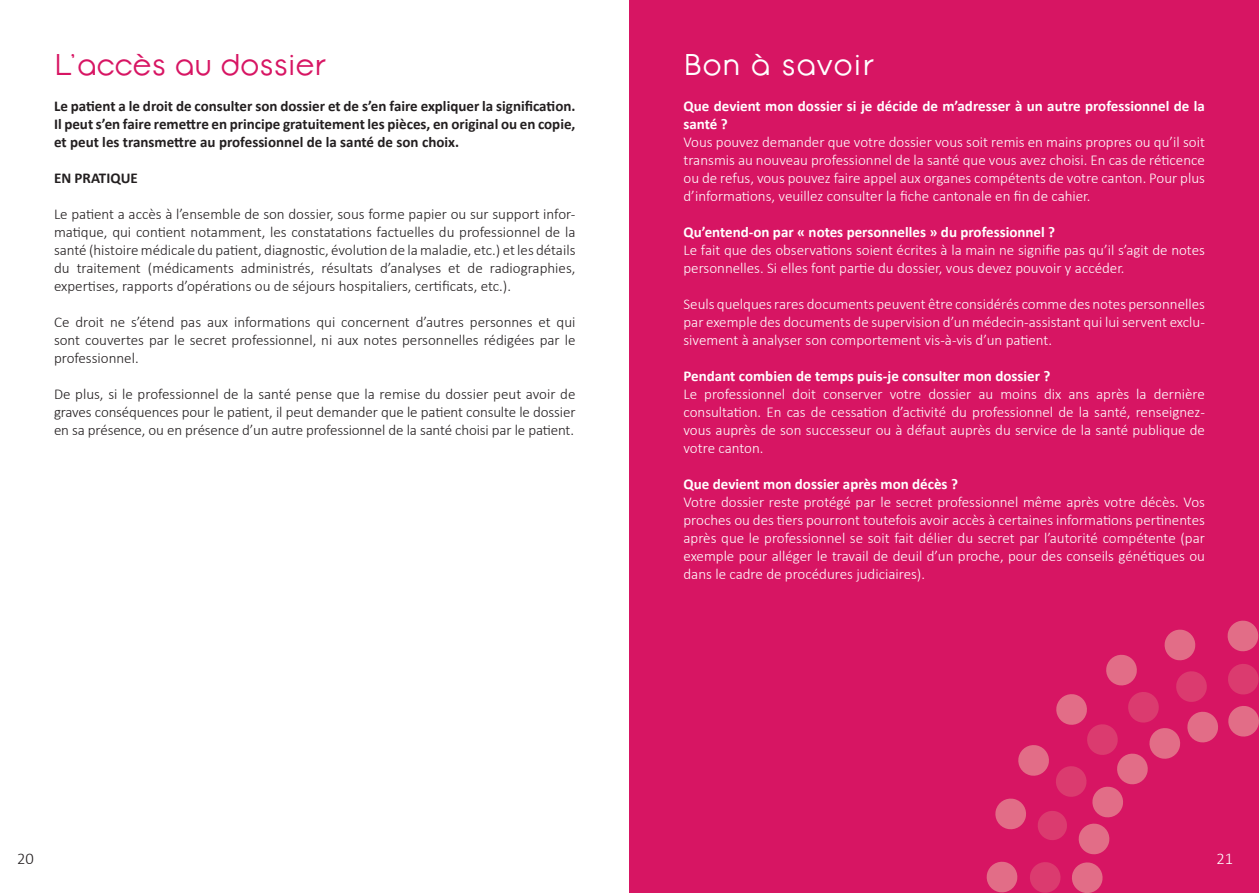
<style>
.page{position:relative;width:1259px;height:893px;background:#fff}
.page>*{position:absolute;margin:0;border:0;box-sizing:border-box;transform-origin:0 0}
.t1{font:30px "Opificio";letter-spacing:-.03em;color:#d71563}
.t2{font:30px "Opificio";color:#fff}
.t3{font:300 16.5px "Calibri";color:#231f20}
.t4{font:300 16.5px "Calibri";color:#fff}
.t5{font:300 15px/18px "Calibri";color:#fff;text-align:justify}
.t6{font:300 15px/18px "Calibri";color:#231f20;text-align:justify}
.t7{font:700 15px/18px "Calibri";color:#231f20;text-align:justify}
.t8{font:700 15px/18px "Calibri";color:#fff}
</style>
<div class="page">
<div style="left:629px;top:0;width:630px;height:893px;background:#d71563"></div>
<svg style="left:1227px;top:621px;width:32px;height:31px"></svg>
<svg style="left:1228px;top:664px;width:31px;height:31px"></svg>
<svg style="left:1228px;top:706px;width:31px;height:31px"></svg>
<svg style="left:986px;top:629px;width:232px;height:264px"></svg>
<p class="t1" style="left:54px;top:46px;width:273px">L’accès au dossier</p>
<p class="t7" style="left:54px;top:97px;width:523px">Le patient a le droit de consulter son dossier et de s’en faire expliquer la signification.<br>Il peut s’en faire remettre en principe gratuitement les pièces, en original ou en copie, et peut les transmettre au professionnel de la santé de son choix.</p>
<p class="t7" style="left:54px;top:169px;width:85px">EN PRATIQUE</p>
<p class="t6" style="left:54px;top:205px;width:523px">Le patient a accès à l’ensemble de son dossier, sous forme papier ou sur support infor&shy;matique, qui contient notamment, les constatations factuelles du professionnel de la santé (histoire médicale du patient, diagnostic, évolution de la maladie, etc.) et les détails du traitement (médicaments administrés, résultats d’analyses et de radiographies, expertises, rapports d’opérations ou de séjours hospitaliers, certificats, etc.).</p>
<p class="t6" style="left:54px;top:313px;width:523px">Ce droit ne s’étend pas aux informations qui concernent d’autres personnes et qui sont couvertes par le secret professionnel, ni aux notes personnelles rédigées par le professionnel.</p>
<p class="t6" style="left:54px;top:385px;width:523px">De plus, si le professionnel de la santé pense que la remise du dossier peut avoir de graves conséquences pour le patient, il peut demander que le patient consulte le dossier en sa présence, ou en présence d’un autre professionnel de la santé choisi par le patient.</p>
<p class="t2" style="left:683px;top:46px;width:192px">Bon à savoir</p>
<p class="t8" style="left:683px;top:97px;width:523px">Que devient mon dossier si je décide de m’adresser à un autre professionnel de la santé ?</p>
<p class="t5" style="left:683px;top:133px;width:523px">Vous pouvez demander que votre dossier vous soit remis en mains propres ou qu’il soit transmis au nouveau professionnel de la santé que vous avez choisi. En cas de réticence ou de refus, vous pouvez faire appel aux organes compétents de votre canton. Pour plus d’informations, veuillez consulter la fiche cantonale en fin de cahier.</p>
<p class="t8" style="left:683px;top:223px;width:373px">Qu’entend-on par « notes personnelles » du professionnel ?</p>
<p class="t5" style="left:683px;top:241px;width:523px">Le fait que des observations soient écrites à la main ne signifie pas qu’il s’agit de notes personnelles. Si elles font partie du dossier, vous devez pouvoir y accéder.</p>
<p class="t5" style="left:683px;top:295px;width:523px">Seuls quelques rares documents peuvent être considérés comme des notes personnelles par exemple des documents de supervision d’un médecin-assistant qui lui servent exclu&shy;sivement à analyser son comportement vis-à-vis d’un patient.</p>
<p class="t8" style="left:683px;top:367px;width:368px">Pendant combien de temps puis-je consulter mon dossier ?</p>
<p class="t5" style="left:683px;top:385px;width:523px">Le professionnel doit conserver votre dossier au moins dix ans après la dernière consultation. En cas de cessation d’activité du professionnel de la santé, renseignez&shy;vous auprès de son successeur ou à défaut auprès du service de la santé publique de votre canton.</p>
<p class="t8" style="left:683px;top:475px;width:276px">Que devient mon dossier après mon décès ?</p>
<p class="t5" style="left:683px;top:493px;width:523px">Votre dossier reste protégé par le secret professionnel même après votre décès. Vos proches ou des tiers pourront toutefois avoir accès à certaines informations pertinentes après que le professionnel se soit fait délier du secret par l’autorité compétente (par exemple pour alléger le travail de deuil d’un proche, pour des conseils génétiques ou dans le cadre de procédures judiciaires).</p>
<p class="t3" style="left:17px;top:848px;width:18px">20</p>
<p class="t4" style="left:1216px;top:848px;width:18px">21</p>
</div>
